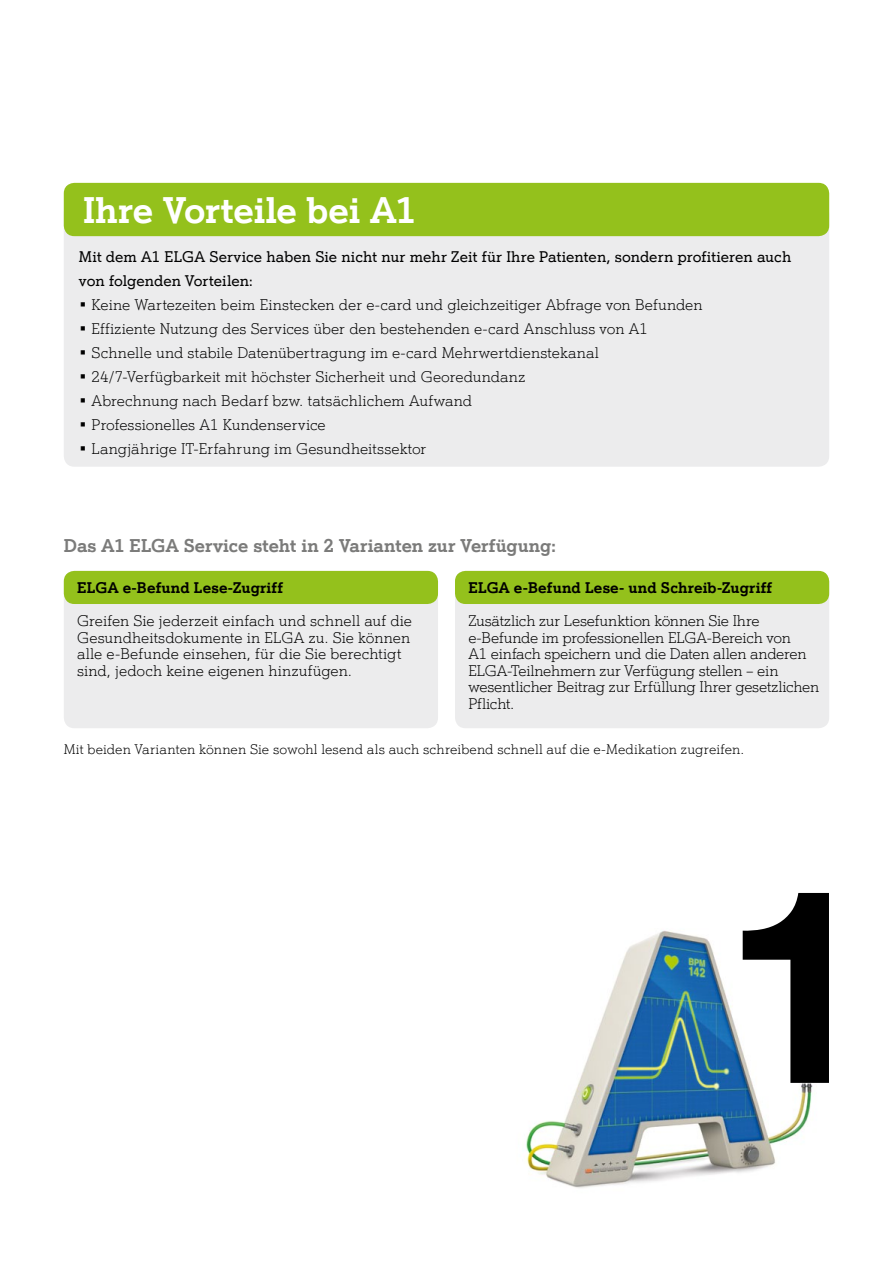
<style>
.page{position:relative;width:893px;height:1263px;background:#fff}
.page>*{position:absolute;margin:0;border:0;box-sizing:border-box;transform-origin:0 0}
.t1{font:700 36px "A1 Einfach";letter-spacing:-.005em;color:#fff}
.t2{font:700 18px "A1 Einfach";color:#7b7b7a}
.t3{font:15px/16.5px "A1 Einfach Leicht";color:#000}
.t4{font:500 15px/24px "A1 Einfach";letter-spacing:.005em;color:#000}
.t5{font:700 15px "A1 Einfach Go";letter-spacing:.01em;color:#000}
.t6{font:13.5px "A1 Einfach Leicht";letter-spacing:.01em;color:#000}
</style>
<div class="page">
<img style="left:526px;top:892px;width:303px;height:296px">
<svg style="left:743px;top:893px;width:86px;height:190px"></svg>
<div style="left:455px;top:571px;width:374px;height:157px;background:#ececed;border-radius:11px"></div>
<div style="left:455px;top:571px;width:374px;height:33px;background:#94c11c;border-radius:11px"></div>
<div style="left:64px;top:571px;width:374px;height:157px;background:#ececed;border-radius:11px"></div>
<div style="left:64px;top:571px;width:374px;height:33px;background:#94c11c;border-radius:11px"></div>
<div style="left:64px;top:203px;width:765px;height:264px;background:#ececed;border-radius:11px"></div>
<div style="left:64px;top:183px;width:765px;height:53px;background:#94c11c;border-radius:11px"></div>
<h1 class="t1" style="left:83px;top:187px;width:334px">Ihre Vorteile bei A1</h1>
<p class="t4" style="left:79px;top:245px;width:714px">Mit dem A1 ELGA Service haben Sie nicht nur mehr Zeit für Ihre Patienten, sondern profitieren auch von folgenden Vorteilen:</p>
<p class="t3" style="left:79px;top:296px;width:625px">• Keine Wartezeiten beim Einstecken der e-card und gleichzeitiger Abfrage von Befunden</p>
<p class="t3" style="left:79px;top:320px;width:570px">• Effiziente Nutzung des Services über den bestehenden e-card Anschluss von A1</p>
<p class="t3" style="left:79px;top:344px;width:522px">• Schnelle und stabile Datenübertragung im e-card Mehrwertdienstekanal</p>
<p class="t3" style="left:79px;top:368px;width:448px">• 24/7-Verfügbarkeit mit höchster Sicherheit und Georedundanz</p>
<p class="t3" style="left:79px;top:392px;width:395px">• Abrechnung nach Bedarf bzw. tatsächlichem Aufwand</p>
<p class="t3" style="left:79px;top:416px;width:248px">• Professionelles A1 Kundenservice</p>
<p class="t3" style="left:79px;top:440px;width:349px">• Langjährige IT-Erfahrung im Gesundheitssektor</p>
<p class="t2" style="left:64px;top:534px;width:494px">Das A1 ELGA Service steht in 2 Varianten zur Verfügung:</p>
<p class="t5" style="left:77px;top:578px;width:207px">ELGA e-Befund Lese-Zugriff</p>
<p class="t3" style="left:77px;top:612px;width:336px">Greifen Sie jederzeit einfach und schnell auf die Gesundheitsdokumente in ELGA zu. Sie können alle e-Befunde einsehen, für die Sie berechtigt sind, jedoch keine eigenen hinzufügen.</p>
<p class="t5" style="left:468px;top:578px;width:305px">ELGA e-Befund Lese- und Schreib-Zugriff</p>
<p class="t3" style="left:468px;top:612px;width:353px">Zusätzlich zur Lesefunktion können Sie Ihre e-Befunde im professionellen ELGA-Bereich von<br>A1 einfach speichern und die Daten allen anderen ELGA-Teilnehmern zur Verfügung stellen – ein wesentlicher Beitrag zur Erfüllung Ihrer gesetzlichen Pflicht.</p>
<p class="t6" style="left:64px;top:741px;width:682px">Mit beiden Varianten können Sie sowohl lesend als auch schreibend schnell auf die e-Medikation zugreifen.</p>
</div>
